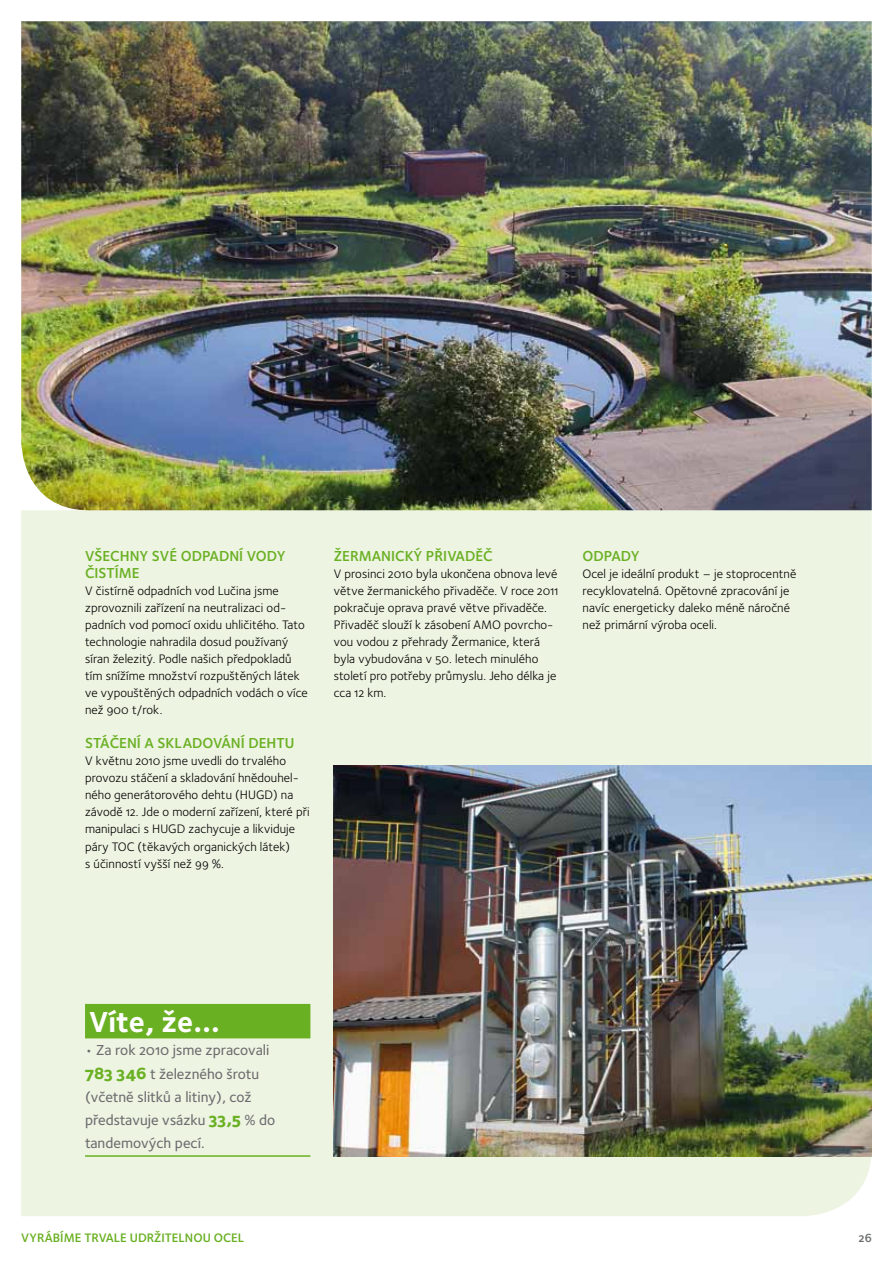
<style>
.page{position:relative;width:893px;height:1263px;background:#fff}
.page>*{position:absolute;margin:0;border:0;box-sizing:border-box;transform-origin:0 0}
.t1{font:30px "Foundry Sterling Bold CE";letter-spacing:-.005em;color:#fff}
.t2{font:15px/23.2px "Foundry Sterling Medium OSFCE";color:#6b6c6e}
.t3{font:15px "Foundry Sterling Demi CE";letter-spacing:.06em;color:#6ab023}
.t4{font:15px "Foundry Sterling Demi CE";letter-spacing:.03em;color:#6ab023}
.t5{font:12.75px/17px "Foundry Sterling Book OSFCE";letter-spacing:.005em;color:#000}
.t6{font:12.75px "Foundry Sterling Demi Expert CE";color:#6ab023}
.t7{font:12.75px "Foundry Sterling Demi Expert CE";color:#6b6c6e}
.s1{font-family:"Foundry Sterling Extra Bold OSFCE";font-size:17.25px;color:#6ab023}
</style>
<div class="page">
<div style="left:21px;top:510px;width:851px;height:706px;background:#edf4e2"></div>
<img style="left:21px;top:21px;width:851px;height:489px">
<div style="left:85px;top:1004px;width:225px;height:34px;background:#6ab023"></div>
<hr style="left:85px;top:1155px;width:225px;height:2px;background:#6ab023">
<img style="left:334px;top:765px;width:538px;height:392px">
<p class="t3" style="left:85px;top:547px;width:117px">VŠECHNY SVÉ ODPADN</p>
<p class="t3" style="left:239px;top:547px;width:48px">Í VODY</p>
<p class="t3" style="left:85px;top:564px;width:56px">ČISTÍME</p>
<p class="t5" style="left:85px;top:583px;width:224px">V čistírně odpadních vod Lučina jsme zprovoznili zařízení na neutralizaci od&shy;padních vod pomocí oxidu uhličitého. Tato technologie nahradila dosud používaný síran železitý. Podle našich předpokladů tím snížíme množství rozpuštěných látek ve vypouštěných odpadních vodách o více než 900 t/rok.</p>
<p class="t4" style="left:85px;top:734px;width:201px">STÁČENÍ AS KLADOVÁNÍ DEHTU</p>
<p class="t5" style="left:85px;top:753px;width:226px">V květnu 2010 jsme uvedli do trvalého provozu stáčení a skladování hnědouhel&shy;ného generátorového dehtu (HUGD) na závodě 12. Jde o moderní zařízení, které při manipulaci s HUGD zachycuje a likviduje páry TOC (těkavých organických látek)<br>s účinností vyšší než 99 %.</p>
<p class="t3" style="left:334px;top:547px;width:37px">ŽERMAN</p>
<p class="t3" style="left:391px;top:547px;width:101px">ICKÝ PŘIVADĚČ</p>
<p class="t5" style="left:334px;top:566px;width:226px">V prosinci 2010 byla ukončena obnova levé větve žermanického přivaděče. V roce 2011 pokračuje oprava pravé větve přivaděče.<br>Přivaděč slouží k zásobení AMO povrcho&shy;vou vodou z přehrady Žermanice, která byla vybudována v 50. letech minulého století pro potřeby průmyslu. Jeho délka je cca 12 km.</p>
<p class="t3" style="left:583px;top:547px;width:11px">ODPAD</p>
<p class="t3" style="left:631px;top:547px;width:10px">Y</p>
<p class="t5" style="left:583px;top:566px;width:215px">Ocel je ideální produkt – je stoprocentně recyklovatelná. Opětovné zpracování je navíc energeticky daleko méně náročné než primární výroba oceli.</p>
<h1 class="t1" style="left:89px;top:1003px;width:132px">Víte, že…</h1>
<p class="t2" style="left:85px;top:1039px;width:192px">• Za rok 2010 jsme zpracovali<br><span class="s1">783 346</span> t železného šrotu (včetně slitků a litiny), což představuje vsázku <span class="s1">33,5</span> % do tandemových pecí.</p>
<p class="t6" style="left:21px;top:1230px;width:225px">VYRÁBÍME TRVALE UDRŽITELNOU OCEL</p>
<p class="t7" style="left:859px;top:1230px;width:14px">26</p>
</div>
